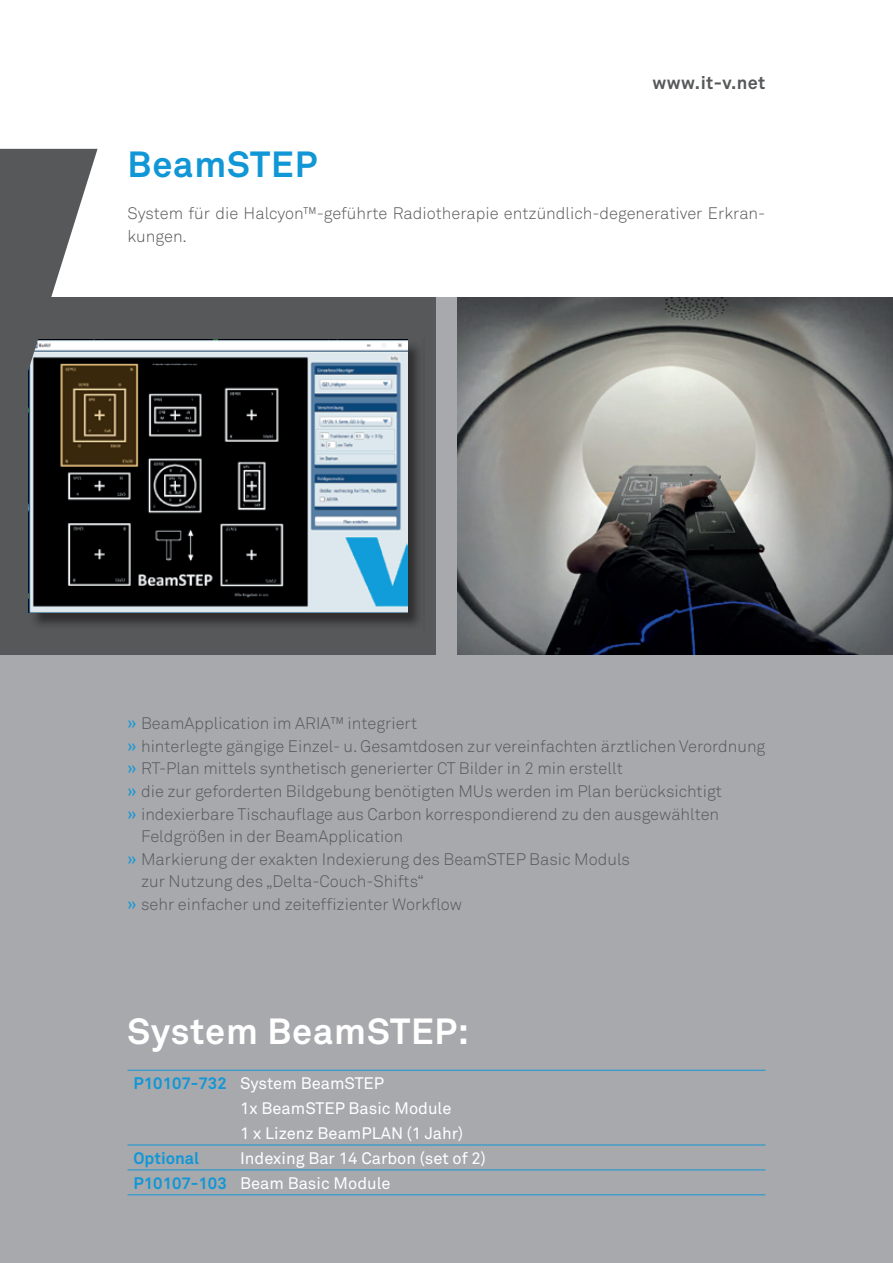
<style>
.page{position:relative;width:893px;height:1263px;background:#fff}
.page>*{position:absolute;margin:0;border:0;box-sizing:border-box;transform-origin:0 0}
.t1{font:700 36px "Akkurat Std";letter-spacing:.025em;color:#fff}
.t2{font:700 36px "Akkurat Std";letter-spacing:.025em;color:#1197d6}
.t3{font:700 18px "Akkurat Std";letter-spacing:.025em;color:#57585a}
.t4{font:300 16.5px/22.5px "Akkurat Std";color:#57585a}
.t5{font:16.5px/24.9px "Akkurat Std";color:#fff}
.t6{font:700 16.5px "Akkurat Std";color:#1197d6}
.s1{font-weight:400;color:#1197d6}
.s2{font-weight:700;color:#1197d6}
</style>
<div class="page">
<div style="left:0;top:298px;width:893px;height:965px;background:#a8a9ad"></div>
<div style="left:0;top:298px;width:436px;height:357px;background:#57585a"></div>
<img style="left:35px;top:340px;width:384px;height:285px">
<img style="left:28px;top:340px;width:379px;height:273px">
<img style="left:457px;top:298px;width:436px;height:357px">
<svg style="left:0;top:149px;width:98px;height:311px"></svg>
<hr style="left:128px;top:1070px;width:106px;height:1px;background:#1197d6">
<hr style="left:234px;top:1070px;width:531px;height:1px;background:#1197d6">
<hr style="left:128px;top:1144px;width:106px;height:1px;background:#1197d6">
<hr style="left:234px;top:1144px;width:531px;height:1px;background:#1197d6">
<hr style="left:128px;top:1169px;width:106px;height:1px;background:#1197d6">
<hr style="left:234px;top:1169px;width:531px;height:1px;background:#1197d6">
<hr style="left:128px;top:1194px;width:106px;height:1px;background:#1197d6">
<hr style="left:234px;top:1194px;width:531px;height:1px;background:#1197d6">
<p class="t3" style="left:653px;top:72px;width:114px">www.it-v.net</p>
<h1 class="t2" style="left:128px;top:142px;width:191px">BeamSTEP</h1>
<p class="t4" style="left:128px;top:202px;width:639px">System für die Halcyon™-geführte Radiotherapie entzündlich-degenerativer Erkran&shy;kungen.</p>
<p class="t4" style="left:128px;top:712px;width:291px"><span class="s1">»</span> BeamApplication im ARIA™ integriert</p>
<p class="t4" style="left:128px;top:735px;width:639px"><span class="s1">»</span> hinterlegte gängige Einzel- u. Gesamtdosen zur vereinfachten ärztlichen Verordnung</p>
<p class="t4" style="left:128px;top:757px;width:497px"><span class="s1">»</span> RT-Plan mittels synthetisch generierter CT Bilder in 2 min erstellt</p>
<p class="t4" style="left:128px;top:780px;width:596px"><span class="s1">»</span> die zur geforderten Bildgebung benötigten MUs werden im Plan berücksichtigt</p>
<p class="t4" style="left:128px;top:802px;width:593px"><span class="s1">»</span> indexierbare Tischauflage aus Carbon korrespondierend zu den ausgewählten</p>
<p class="t4" style="left:141px;top:825px;width:264px">Feldgrößen in der BeamApplication</p>
<p class="t4" style="left:128px;top:847px;width:504px"><span class="s1">»</span> Markierung der exakten Indexierung des BeamSTEP Basic Moduls</p>
<p class="t4" style="left:141px;top:870px;width:284px">zur Nutzung des „Delta-Couch-Shifts“</p>
<p class="t4" style="left:128px;top:892px;width:336px"><span class="s1">»</span> sehr einfacher und zeiteffizienter Workflow</p>
<h1 class="t1" style="left:128px;top:1009px;width:343px">System BeamSTEP:</h1>
<p class="t5" style="left:240px;top:1071px;width:225px;text-indent:-107px"><span class="s2">P10107-732</span> System BeamSTEP<br>1x BeamSTEP Basic Module<br>1 x Lizenz BeamPLAN (1 Jahr)</p>
<p class="t6" style="left:134px;top:1148px;width:67px">Optional</p>
<p class="t5" style="left:134px;top:1146px;width:354px;text-indent:107px">Indexing Bar 14 Carbon (set of 2)<br><span class="s2">P10107-103</span> Beam Basic Module</p>
</div>
